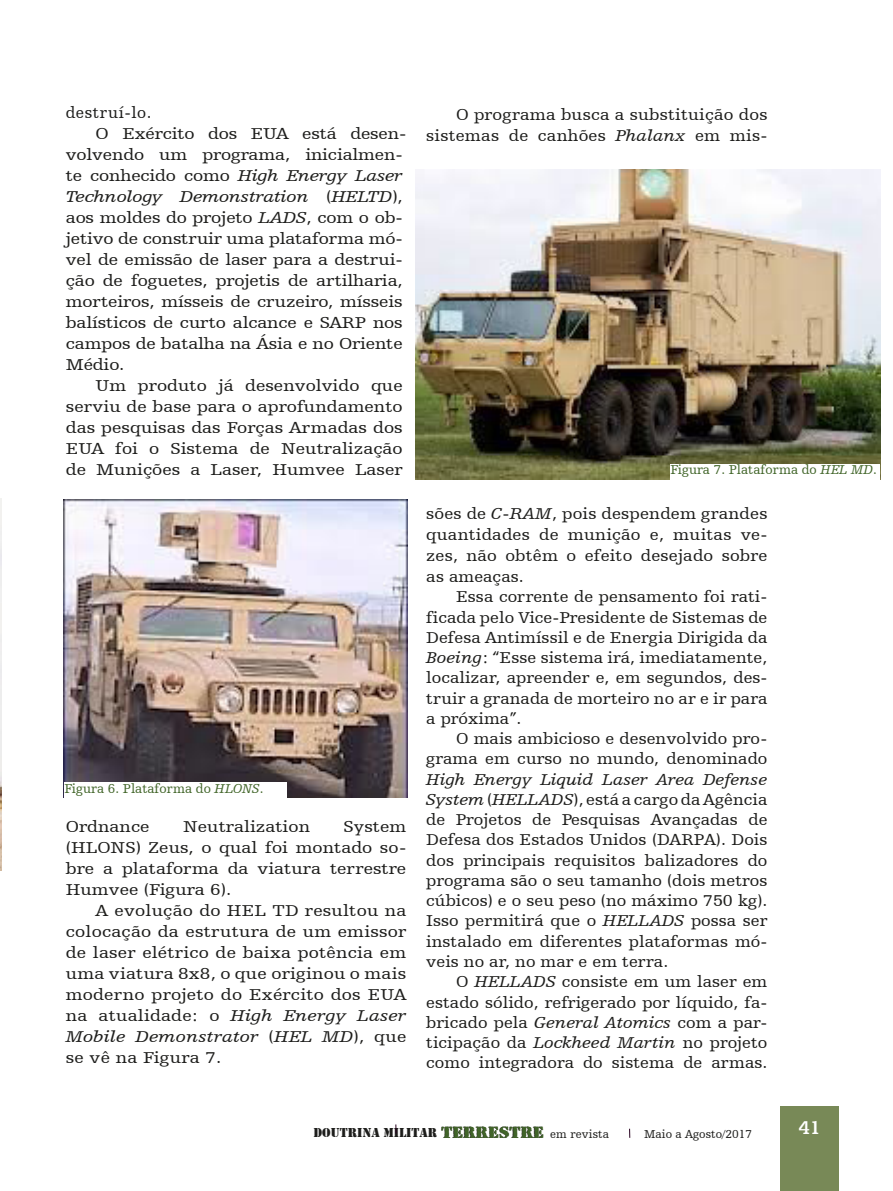
<style>
.page{position:relative;width:893px;height:1191px;background:#fff}
.page>*{position:absolute;margin:0;border:0;box-sizing:border-box;transform-origin:0 0}
.t1{font:700 19.5px "Humanist Slabserif 712 BT";color:#fff}
.t2{font:16.5px/21px "Humanist Slabserif 712 BT";color:#1d1d1b;text-align:justify;scale:1.15 1}
.t3{font:16.5px/20.2px "Humanist Slabserif 712 BT";color:#1d1d1b;text-align:justify;scale:1.08 1}
.t4{font:16.5px/21px "Humanist Slabserif 712 BT";color:#1d1d1b;text-align:right;scale:1.1 1}
.t5{font:italic 16.5px "Humanist Slabserif 712 BT";letter-spacing:-.01em;color:#1d1d1b;scale:1.15 1}
.t6{font:16.5px "Humanist Slabserif 712 BT";letter-spacing:.03em;color:#1d1d1b}
.t7{font:13.5px "Humanist Slabserif 712 BT";color:#416529}
.t8{font:13.35px "Army";color:#1d1d1b}
.t9{font:12px "Humanist Slabserif 712 BT";color:#1d1d1b}
.s1{font-style:italic}
.s2{font-style:normal}
.s3{font-family:"Rubber Stamp Let Plain";font-size:17.1px}
.s4{font-family:"Humanist Slabserif 712 BT";font-size:12px}
</style>
<div class="page">
<div style="left:780px;top:1106px;width:59px;height:85px;background:#788957"></div>
<img style="left:0;top:499px;width:1px;height:372px">
<img style="left:64px;top:499px;width:343px;height:299px">
<div style="left:64px;top:782px;width:223px;height:16px;background:#fff"></div>
<img style="left:415px;top:169px;width:465px;height:310px">
<div style="left:670px;top:464px;width:209px;height:15px;background:#fff"></div>
<p class="t6" style="left:66px;top:102px;width:87px">destruí-lo.</p>
<p class="t2" style="left:96px;top:123px;width:272px">O Exército dos EUA está desen-</p>
<p class="t2" style="left:66px;top:144px;width:294px">volvendo um programa, inicialmen-</p>
<p class="t2" style="left:66px;top:165px;width:294px">te conhecido como <span class="s1">High Energy Laser</span></p>
<p class="t5" style="left:66px;top:186px;width:294px">Technology Demonstration <span class="s2">(</span>HELTD<span class="s2">),</span></p>
<p class="t2" style="left:66px;top:207px;width:294px">aos moldes do projeto <span class="s1">LADS</span>, com o ob-</p>
<p class="t2" style="left:66px;top:228px;width:294px">jetivo de construir uma plataforma mó-</p>
<p class="t2" style="left:66px;top:249px;width:294px">vel de emissão de laser para a destrui-</p>
<p class="t2" style="left:66px;top:270px;width:294px">ção de foguetes, projetis de artilharia,</p>
<p class="t2" style="left:66px;top:291px;width:294px">morteiros, mísseis de cruzeiro, mísseis</p>
<p class="t2" style="left:66px;top:312px;width:294px">balísticos de curto alcance e SARP nos</p>
<p class="t2" style="left:66px;top:333px;width:294px">campos de batalha na Ásia e no Oriente</p>
<p class="t2" style="left:66px;top:354px;width:53px">Médio.</p>
<p class="t2" style="left:96px;top:375px;width:269px">Um produto já desenvolvido que</p>
<p class="t2" style="left:66px;top:396px;width:294px">serviu de base para o aprofundamento</p>
<p class="t2" style="left:66px;top:417px;width:294px">das pesquisas das Forças Armadas dos</p>
<p class="t2" style="left:66px;top:438px;width:294px">EUA foi o Sistema de Neutralização</p>
<p class="t2" style="left:66px;top:459px;width:294px">de Munições a Laser, Humvee Laser</p>
<p class="t7" style="left:64px;top:780px;width:201px">Figura 6. Plataforma do <span class="s1">HLONS</span>.</p>
<p class="t2" style="left:66px;top:816px;width:74px">Ordnance</p>
<p class="t2" style="left:183px;top:816px;width:112px">Neutralization</p>
<p class="t2" style="left:66px;top:816px;width:298px;text-indent:278px">System (HLONS) Zeus, o qual foi montado so&shy;bre a plataforma da viatura terrestre Humvee (Figura 6).</p>
<p class="t2" style="left:66px;top:900px;width:298px;text-indent:30px">A evolução do HEL TD resultou na colocação da estrutura de um emissor de laser elétrico de baixa potência em uma viatura 8x8, o que originou o mais moderno projeto do Exército dos EUA na atualidade: o <span class="s1">High Energy Laser Mobile Demonstrator</span> (<span class="s1">HEL MD</span>), que se vê na Figura 7.</p>
<p class="t4" style="left:426px;top:104px;width:312px">O programa busca a substituição dos sistemas de canhões <span class="s1">Phalanx</span> em mis-</p>
<p class="t7" style="left:670px;top:461px;width:208px">Figura 7. Plataforma do <span class="s1">HEL MD</span>.</p>
<p class="t4" style="left:426px;top:503px;width:312px;text-align:justify">sões de <span class="s1">C</span>-<span class="s1">RAM</span>, pois despendem grandes quantidades de munição e, muitas ve&shy;zes, não obtêm o efeito desejado sobre as ameaças.</p>
<p class="t3" style="left:426px;top:586px;width:317px;text-indent:30px">Essa corrente de pensamento foi rati&shy;ficada pelo Vice-Presidente de Sistemas de Defesa Antimíssil e de Energia Dirigida da <span class="s1">Boeing</span>: “Esse sistema irá, imediatamente, localizar, apreender e, em segundos, des&shy;truir a granada de morteiro no ar e ir para a próxima”.</p>
<p class="t3" style="left:426px;top:728px;width:317px;text-align:right">O mais ambicioso e desenvolvido pro&shy;grama em curso no mundo, denominado</p>
<p class="t3" style="left:426px;top:769px;width:317px"><span class="s1">High Energy Liquid Laser Area Defense System</span> (<span class="s1">HELLADS</span>), está a cargo da Agência de Projetos de Pesquisas Avançadas de Defesa dos Estados Unidos (DARPA). Dois dos principais requisitos balizadores do programa são o seu tamanho (dois metros cúbicos) e o seu peso (no máximo 750 kg).<br>Isso permitirá que o <span class="s1">HELLADS</span> possa ser instalado em diferentes plataformas mó&shy;veis no ar, no mar e em terra.</p>
<p class="t3" style="left:426px;top:971px;width:317px;text-indent:30px">O <span class="s1">HELLADS</span> consiste em um laser em estado sólido, refrigerado por líquido, fa&shy;bricado pela <span class="s1">General Atomics</span> com a par&shy;ticipação da <span class="s1">Lockheed Martin</span> no projeto como integradora do sistema de armas.</p>
<p class="t8" style="left:314px;top:1124px;width:297px">DOUTRINA MILITAR <span class="s3">TERRESTRE</span> <span class="s4">em revista</span></p>
<p class="t9" style="left:644px;top:1126px;width:109px">Maio a Agosto/2017</p>
<p class="t1" style="left:799px;top:1115px;width:23px">41</p>
</div>
